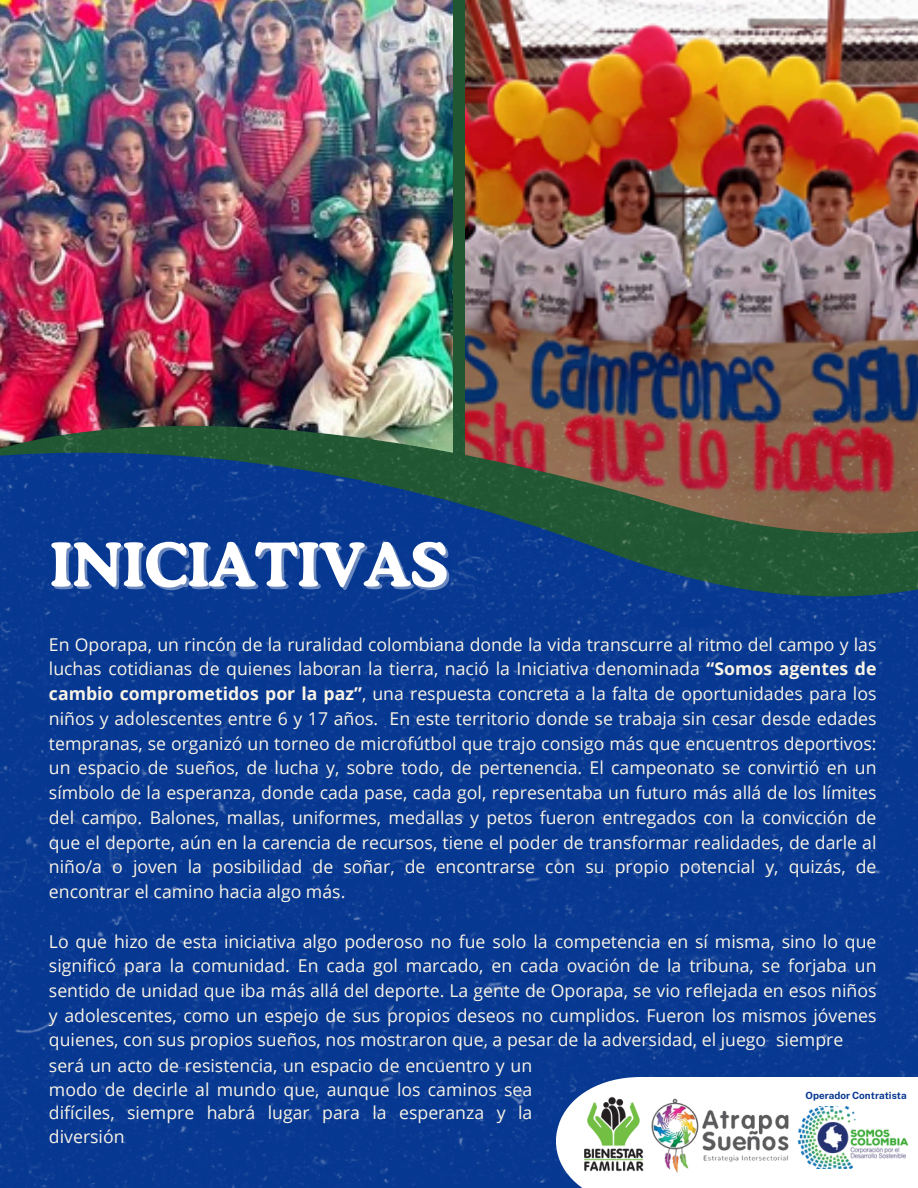
<style>
.page{position:relative;width:918px;height:1188px;background:#fff}
.page>*{position:absolute;margin:0;border:0;box-sizing:border-box;transform-origin:0 0}
.t1{font:700 60.15px "Cooper BT";color:#fff}
.t2{font:17.7px/24.8px "Open Sans";color:#faf4e6;text-align:justify}
.t3{font:700 9.9px "Public Sans";color:#063791}
.s1{font-weight:700}
</style>
<div class="page">
<img style="left:0;top:0;width:452px;height:70px">
<img style="left:466px;top:0;width:452px;height:70px">
<img style="left:0;top:70px;width:918px;height:328px">
<img style="left:0;top:398px;width:918px;height:790px">
<svg style="left:556px;top:1077px;width:362px;height:111px"></svg>
<img style="left:581px;top:1095px;width:214px;height:79px">
<img style="left:797px;top:1107px;width:112px;height:62px">
<p class="t1" style="left:50px;top:527px;width:400px">INICIATIVAS</p>
<p class="t2" style="left:49px;top:631px;width:829px">En Oporapa, un rincón de la ruralidad colombiana donde la vida transcurre al ritmo del campo y las luchas cotidianas de quienes laboran la tierra, nació la Iniciativa denominada <span class="s1">“Somos agentes de cambio comprometidos por la paz”</span>, una respuesta concreta a la falta de oportunidades para los niños y adolescentes entre 6 y 17 años. En este territorio donde se trabaja sin cesar desde edades tempranas, se organizó un torneo de microfútbol que trajo consigo más que encuentros deportivos: un espacio de sueños, de lucha y, sobre todo, de pertenencia. El campeonato se convirtió en un símbolo de la esperanza, donde cada pase, cada gol, representaba un futuro más allá de los límites del campo. Balones, mallas, uniformes, medallas y petos fueron entregados con la convicción de que el deporte, aún en la carencia de recursos, tiene el poder de transformar realidades, de darle al niño/a o joven la posibilidad de soñar, de encontrarse con su propio potencial y, quizás, de encontrar el camino hacia algo más.</p>
<h1 class="t2" style="left:49px;top:928px;width:829px">Lo que hizo de esta iniciativa algo poderoso no fue solo la competencia en sí misma, sino lo que significó para la comunidad. En cada gol marcado, en cada ovación de la tribuna, se forjaba un sentido de unidad que iba más allá del deporte. La gente de Oporapa, se vio reflejada en esos niños y adolescentes, como un espejo de sus propios deseos no cumplidos. Fueron los mismos jóvenes quienes, con sus propios sueños, nos mostraron que, a pesar de la adversidad, el juego siempre</h1>
<h2 class="t2" style="left:49px;top:1053px;width:485px;line-height:23.7px">será un acto de resistencia, un espacio de encuentro y un modo de decirle al mundo que, aunque los caminos sea difíciles, siempre habrá lugar para la esperanza y la diversión</h2>
<p class="t3" style="left:806px;top:1090px;width:103px">Operador Contratista</p>
</div>
